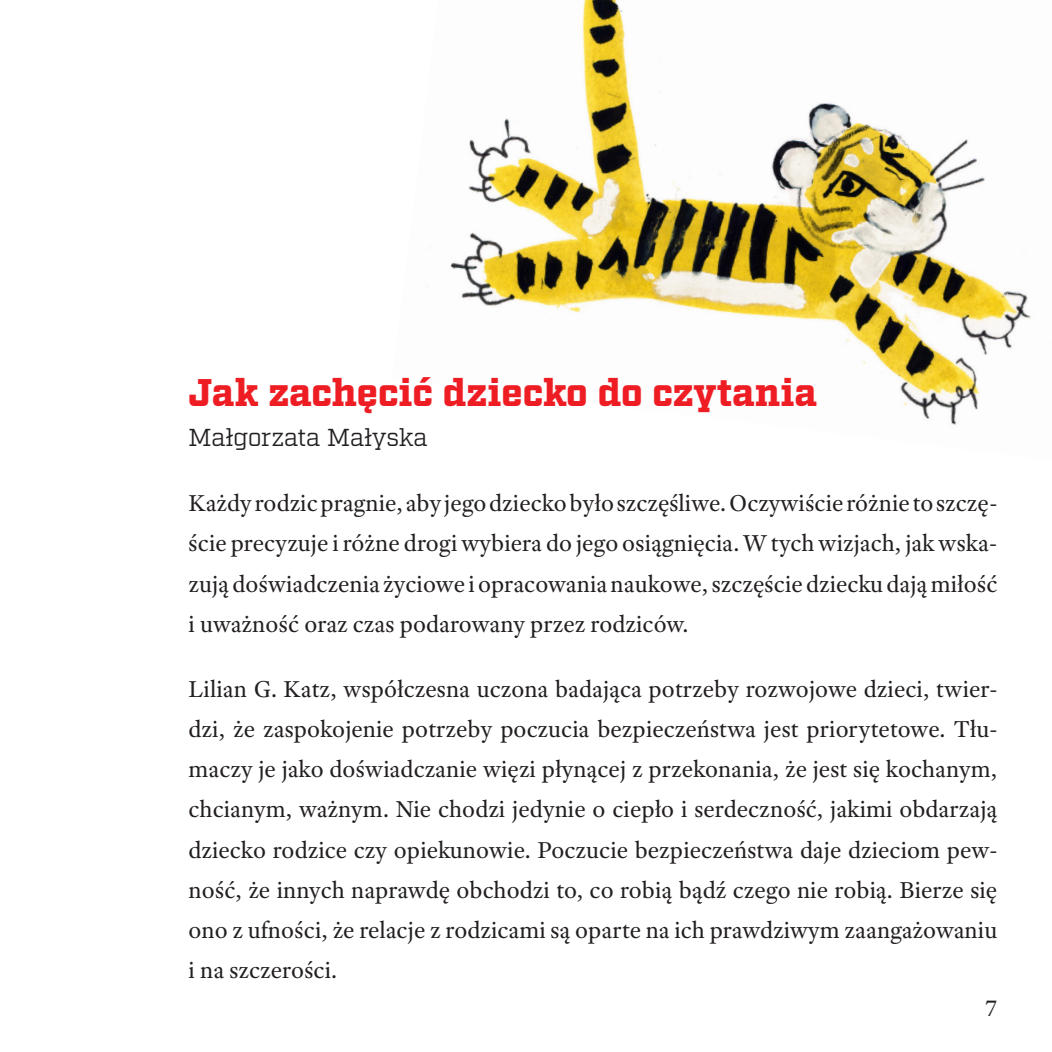
<style>
.page{position:relative;width:1052px;height:1052px;background:#fff}
.page>*{position:absolute;margin:0;border:0;box-sizing:border-box;transform-origin:0 0}
.t1{font:900 38.5px "Factoria";letter-spacing:-.01em;color:#ee1d23}
.t2{font:24.5px/40.2px "Adobe Text Pro";color:#231f20;text-align:justify}
.t3{font:24.5px "Factoria";letter-spacing:-.01em;color:#231f20}
</style>
<div class="page">
<img style="left:450px;top:0;width:581px;height:425px">
<h1 class="t1" style="left:189px;top:369px;width:630px">Jak zachęcić dziecko do czytania</h1>
<p class="t3" style="left:189px;top:423px;width:241px">Małgorzata Małyska</p>
<p class="t2" style="left:189px;top:482px;width:810px">Każdy rodzic pragnie, aby jego dziecko było szczęśliwe. Oczywiście różnie to szczę&shy;ście precyzuje i różne drogi wybiera do jego osiągnięcia. W tych wizjach, jak wska&shy;zują doświadczenia życiowe i opracowania naukowe, szczęście dziecku dają miłość i uważność oraz czas podarowany przez rodziców.</p>
<p class="t2" style="left:189px;top:668px;width:810px">Lilian G. Katz, współczesna uczona badająca potrzeby rozwojowe dzieci, twier&shy;dzi, że zaspokojenie potrzeby poczucia bezpieczeństwa jest priorytetowe. Tłu&shy;maczy je jako doświadczanie więzi płynącej z przekonania, że jest się kochanym, chcianym, ważnym. Nie chodzi jedynie o ciepło i serdeczność, jakimi obdarzają dziecko rodzice czy opiekunowie. Poczucie bezpieczeństwa daje dzieciom pew&shy;ność, że innych naprawdę obchodzi to, co robią bądź czego nie robią. Bierze się ono z ufności, że relacje z rodzicami są oparte na ich prawdziwym zaangażowaniu i na szczerości.</p>
<p class="t2" style="left:985px;top:987px;width:13px">7</p>
</div>
